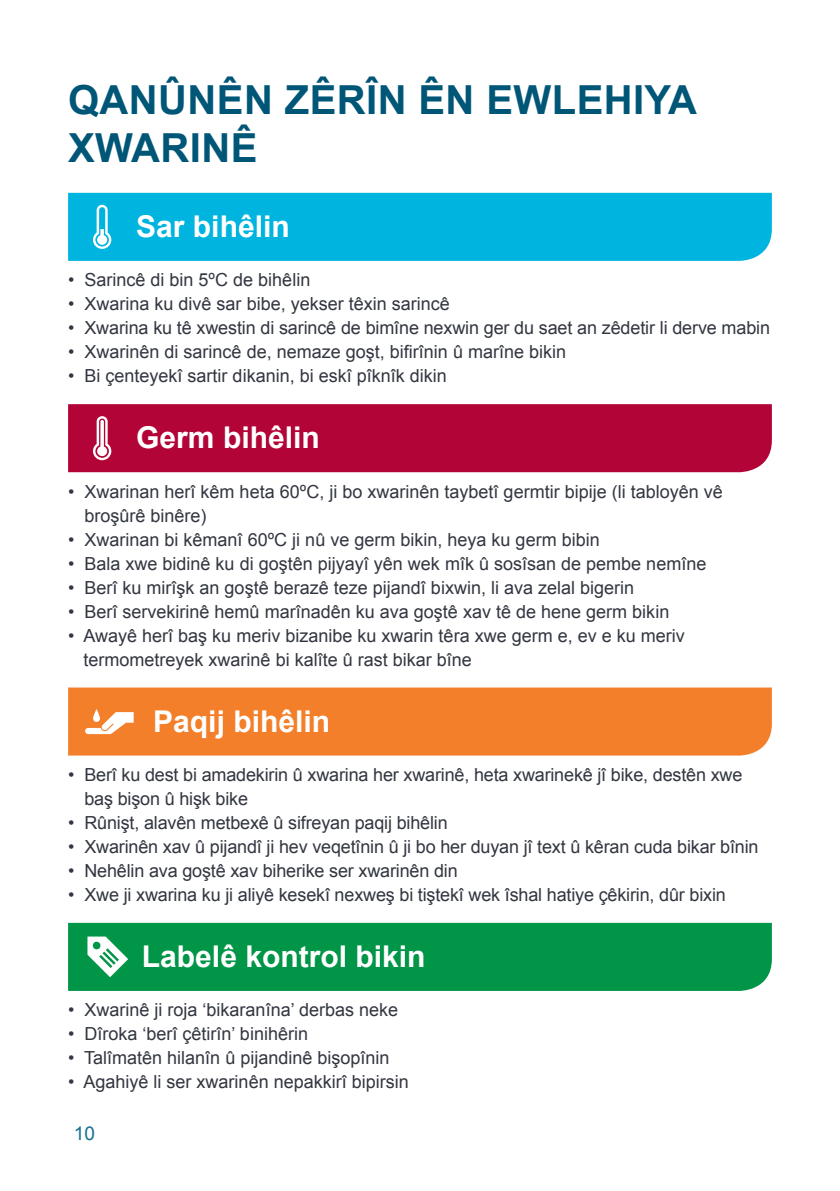
<style>
.page{position:relative;width:840px;height:1191px;background:#fff}
.page>*{position:absolute;margin:0;border:0;box-sizing:border-box;transform-origin:0 0}
.heading_1{font:700 40px/48px "Arial";letter-spacing:.01em;color:#005677}
.intro_paragraphs{font:700 30px "Arial";color:#fff}
.Body{font:19px "Arial";color:#167090}
.golden_rules_1st_poi{font:18px/24px "Arial";color:#323640}
</style>
<div class="page">
<div style="left:68px;top:193px;width:703px;height:68px;background:#00b4e0"></div>
<div style="left:68px;top:404px;width:703px;height:68px;background:#b30437"></div>
<div style="left:68px;top:687px;width:703px;height:68px;background:#f47f2a"></div>
<div style="left:68px;top:923px;width:703px;height:68px;background:#009547"></div>
<svg style="left:93px;top:205px;width:18px;height:44px"></svg>
<svg style="left:93px;top:416px;width:18px;height:44px"></svg>
<svg style="left:85px;top:709px;width:49px;height:25px"></svg>
<svg style="left:87px;top:936px;width:41px;height:41px"></svg>
<p class="heading_1" style="left:68px;top:77px;width:630px">QANÛNÊN ZÊRÎN ÊN EWLEHIYA<br>XWARINÊ</p>
<p class="intro_paragraphs" style="left:136px;top:206px;width:155px">Sar bihêlin</p>
<p class="golden_rules_1st_poi" style="left:68px;top:268px;width:243px">• Sarincê di bin 5ºC de bihêlin</p>
<p class="golden_rules_1st_poi" style="left:68px;top:292px;width:383px">• Xwarina ku divê sar bibe, yekser têxin sarincê</p>
<p class="golden_rules_1st_poi" style="left:68px;top:316px;width:703px">• Xwarina ku tê xwestin di sarincê de bimîne nexwin ger du saet an zêdetir li derve mabin</p>
<p class="golden_rules_1st_poi" style="left:68px;top:340px;width:499px">• Xwarinên di sarincê de, nemaze goşt, bifirînin û marîne bikin</p>
<p class="golden_rules_1st_poi" style="left:68px;top:364px;width:380px">• Bi çenteyekî sartir dikanin, bi eskî pîknîk dikin</p>
<p class="intro_paragraphs" style="left:136px;top:418px;width:185px">Germ bihêlin</p>
<p class="golden_rules_1st_poi" style="left:84px;top:479px;width:639px;text-indent:-16px">• Xwarinan herî kêm heta 60ºC, ji bo xwarinên taybetî germtir bipije (li tabloyên vê broşûrê binêre)</p>
<p class="golden_rules_1st_poi" style="left:68px;top:527px;width:533px">• Xwarinan bi kêmanî 60ºC ji nû ve germ bikin, heya ku germ bibin</p>
<p class="golden_rules_1st_poi" style="left:68px;top:551px;width:639px">• Bala xwe bidinê ku di goştên pijyayî yên wek mîk û sosîsan de pembe nemîne</p>
<p class="golden_rules_1st_poi" style="left:68px;top:575px;width:567px">• Berî ku mirîşk an goştê berazê teze pijandî bixwin, li ava zelal bigerin</p>
<p class="golden_rules_1st_poi" style="left:68px;top:599px;width:602px">• Berî servekirinê hemû marînadên ku ava goştê xav tê de hene germ bikin</p>
<p class="golden_rules_1st_poi" style="left:83px;top:623px;width:602px;text-indent:-15px">• Awayê herî baş ku meriv bizanibe ku xwarin têra xwe germ e, ev e ku meriv termometreyek xwarinê bi kalîte û rast bikar bîne</p>
<p class="intro_paragraphs" style="left:153px;top:701px;width:178px">Paqij bihêlin</p>
<p class="golden_rules_1st_poi" style="left:84px;top:763px;width:659px;text-indent:-16px">• Berî ku dest bi amadekirin û xwarina her xwarinê, heta xwarinekê jî bike, destên xwe baş bişon û hişk bike</p>
<p class="golden_rules_1st_poi" style="left:68px;top:811px;width:381px">• Rûnişt, alavên metbexê û sifreyan paqij bihêlin</p>
<p class="golden_rules_1st_poi" style="left:68px;top:835px;width:691px">• Xwarinên xav û pijandî ji hev veqetînin û ji bo her duyan jî text û kêran cuda bikar bînin</p>
<p class="golden_rules_1st_poi" style="left:68px;top:859px;width:391px">• Nehêlin ava goştê xav biherike ser xwarinên din</p>
<p class="golden_rules_1st_poi" style="left:68px;top:883px;width:659px">• Xwe ji xwarina ku ji aliyê kesekî nexweş bi tiştekî wek îshal hatiye çêkirin, dûr bixin</p>
<p class="intro_paragraphs" style="left:142px;top:936px;width:285px">Labelê kontrol bikin</p>
<p class="golden_rules_1st_poi" style="left:68px;top:998px;width:331px">• Xwarinê ji roja ‘bikaranîna’ derbas neke</p>
<p class="golden_rules_1st_poi" style="left:68px;top:1022px;width:241px">• Dîroka ‘berî çêtirîn’ binihêrin</p>
<p class="golden_rules_1st_poi" style="left:68px;top:1046px;width:323px">• Talîmatên hilanîn û pijandinê bişopînin</p>
<p class="golden_rules_1st_poi" style="left:68px;top:1070px;width:342px">• Agahiyê li ser xwarinên nepakkirî bipirsin</p>
<p class="Body" style="left:74px;top:1120px;width:23px">10</p>
</div>
